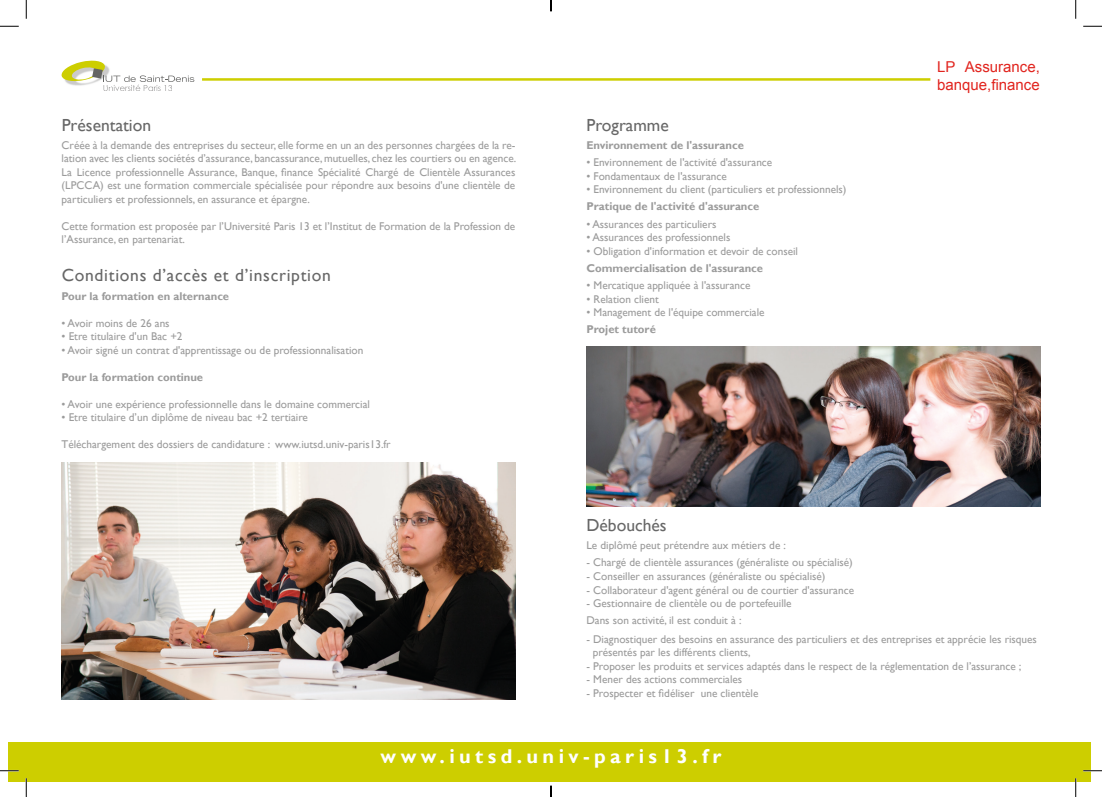
<style>
.page{position:relative;width:1102px;height:797px;background:#fff}
.page>*{position:absolute;margin:0;border:0;box-sizing:border-box;transform-origin:0 0}
.t1{font:700 20px "Gill Sans";letter-spacing:.22em;color:#fff}
.t2{font:17.5px "Gill Sans";letter-spacing:.04em;color:#676767}
.t3{font:17.5px "Gill Sans";color:#676767}
.t4{font:15px/18px "Arial";color:#e1241e}
.t5{font:11.25px/13.5px "Gill Sans";color:#9b9b9b}
.t6{font:700 11.25px "Gill Sans";color:#9b9b9b}
.t7{font:8.25px "Century Gothic";color:#9d9c9c;scale:1.04 1}
</style>
<div class="page">
<svg style="left:62px;top:61px;width:132px;height:30px"></svg>
<div style="left:9px;top:742px;width:1081px;height:39px;background:#cdce00"></div>
<hr style="left:202px;top:78px;width:728px;height:3px;background:#cdce00">
<img style="left:62px;top:462px;width:453px;height:237px">
<img style="left:586px;top:346px;width:453px;height:160px">
<svg style="left:0;top:25px;width:19px;height:2px"></svg>
<svg style="left:1083px;top:25px;width:18px;height:2px"></svg>
<svg style="left:0;top:770px;width:19px;height:1px"></svg>
<svg style="left:1083px;top:770px;width:18px;height:1px"></svg>
<svg style="left:25px;top:0;width:2px;height:19px"></svg>
<svg style="left:25px;top:778px;width:2px;height:19px"></svg>
<svg style="left:1075px;top:0;width:1px;height:19px"></svg>
<svg style="left:1074px;top:778px;width:2px;height:19px"></svg>
<svg style="left:550px;top:785px;width:1px;height:12px"></svg>
<p class="t7" style="left:103px;top:83px;width:7px">U</p>
<h2 class="t3" style="left:62px;top:114px;width:91px">Présentation</h2>
<p class="t5" style="left:62px;top:138px;width:456px;text-align:justify">Créée à la demande des entreprises du secteur, elle forme en un an des personnes chargées de la re&shy;lation avec les clients sociétés d’assurance, bancassurance, mutuelles, chez les courtiers ou en agence.<br>La Licence professionnelle Assurance, Banque, finance Spécialité Chargé de Clientèle Assurances (LPCCA) est une formation commerciale spécialisée pour répondre aux besoins d'une clientèle de particuliers et professionnels, en assurance et épargne.</p>
<p class="t5" style="left:62px;top:219px;width:455px">Cette formation est proposée par l’Université Paris 13 et l’Institut de Formation de la Profession de l’Assurance, en partenariat.</p>
<h2 class="t2" style="left:62px;top:265px;width:270px">Conditions d’accès et d’inscription</h2>
<p class="t6" style="left:62px;top:289px;width:169px">Pour la formation en alternance</p>
<p class="t5" style="left:62px;top:316px;width:109px">• Avoir moins de 26 ans</p>
<p class="t5" style="left:62px;top:330px;width:122px">• Etre titulaire d'un Bac +2</p>
<p class="t5" style="left:62px;top:343px;width:303px">• Avoir signé un contrat d'apprentissage ou de professionnalisation</p>
<p class="t6" style="left:62px;top:370px;width:143px">Pour la formation continue</p>
<p class="t5" style="left:62px;top:397px;width:310px">• Avoir une expérience professionnelle dans le domaine commercial</p>
<p class="t5" style="left:62px;top:411px;width:248px">• Etre titulaire d’un diplôme de niveau bac +2 tertiaire</p>
<p class="t5" style="left:62px;top:438px;width:330px">Téléchargement des dossiers de candidature : www.iutsd.univ-paris13.fr</p>
<h2 class="t3" style="left:586px;top:115px;width:84px">Programme</h2>
<p class="t6" style="left:586px;top:138px;width:159px">Environnement de l'assurance</p>
<p class="t5" style="left:586px;top:156px;width:187px">• Environnement de l'activité d'assurance</p>
<p class="t5" style="left:586px;top:169px;width:142px">• Fondamentaux de l'assurance</p>
<p class="t5" style="left:586px;top:183px;width:261px">• Environnement du client (particuliers et professionnels)</p>
<p class="t6" style="left:586px;top:200px;width:174px">Pratique de l'activité d'assurance</p>
<p class="t5" style="left:586px;top:217px;width:131px">• Assurances des particuliers</p>
<p class="t5" style="left:586px;top:231px;width:145px">• Assurances des professionnels</p>
<p class="t5" style="left:586px;top:244px;width:213px">• Obligation d'information et devoir de conseil</p>
<p class="t6" style="left:586px;top:261px;width:178px">Commercialisation de l'assurance</p>
<p class="t5" style="left:586px;top:279px;width:165px">• Mercatique appliquée à l'assurance</p>
<p class="t5" style="left:586px;top:292px;width:74px">• Relation client</p>
<p class="t5" style="left:586px;top:306px;width:180px">• Management de l'équipe commerciale</p>
<p class="t6" style="left:586px;top:323px;width:71px">Projet tutoré</p>
<h2 class="t3" style="left:586px;top:514px;width:82px">Débouchés</h2>
<h3 class="t4" style="left:937px;top:58px;width:104px">LP Assurance, banque,finance</h3>
<p class="t5" style="left:586px;top:539px;width:201px">Le diplômé peut prétendre aux métiers de :</p>
<p class="t5" style="left:586px;top:556px;width:268px">- Chargé de clientèle assurances (généraliste ou spécialisé)</p>
<p class="t5" style="left:586px;top:569px;width:240px">- Conseiller en assurances (généraliste ou spécialisé)</p>
<p class="t5" style="left:586px;top:583px;width:269px">- Collaborateur d'agent général ou de courtier d'assurance</p>
<p class="t5" style="left:586px;top:595px;width:207px;line-height:17.2px">- Gestionnaire de clientèle ou de portefeuille<br>Dans son activité, il est conduit à :</p>
<p class="t5" style="left:592px;top:632px;width:445px;text-indent:-6px">- Diagnostiquer des besoins en assurance des particuliers et des entreprises et apprécie les risques présentés par les différents clients,</p>
<p class="t5" style="left:586px;top:659px;width:436px">- Proposer les produits et services adaptés dans le respect de la réglementation de l’assurance ;</p>
<p class="t5" style="left:586px;top:673px;width:157px">- Mener des actions commerciales</p>
<p class="t5" style="left:586px;top:686px;width:173px">- Prospecter et fidéliser une clientèle</p>
<h1 class="t1" style="left:380px;top:743px;width:342px">www.iutsd.univ-paris13.fr</h1>
</div>
